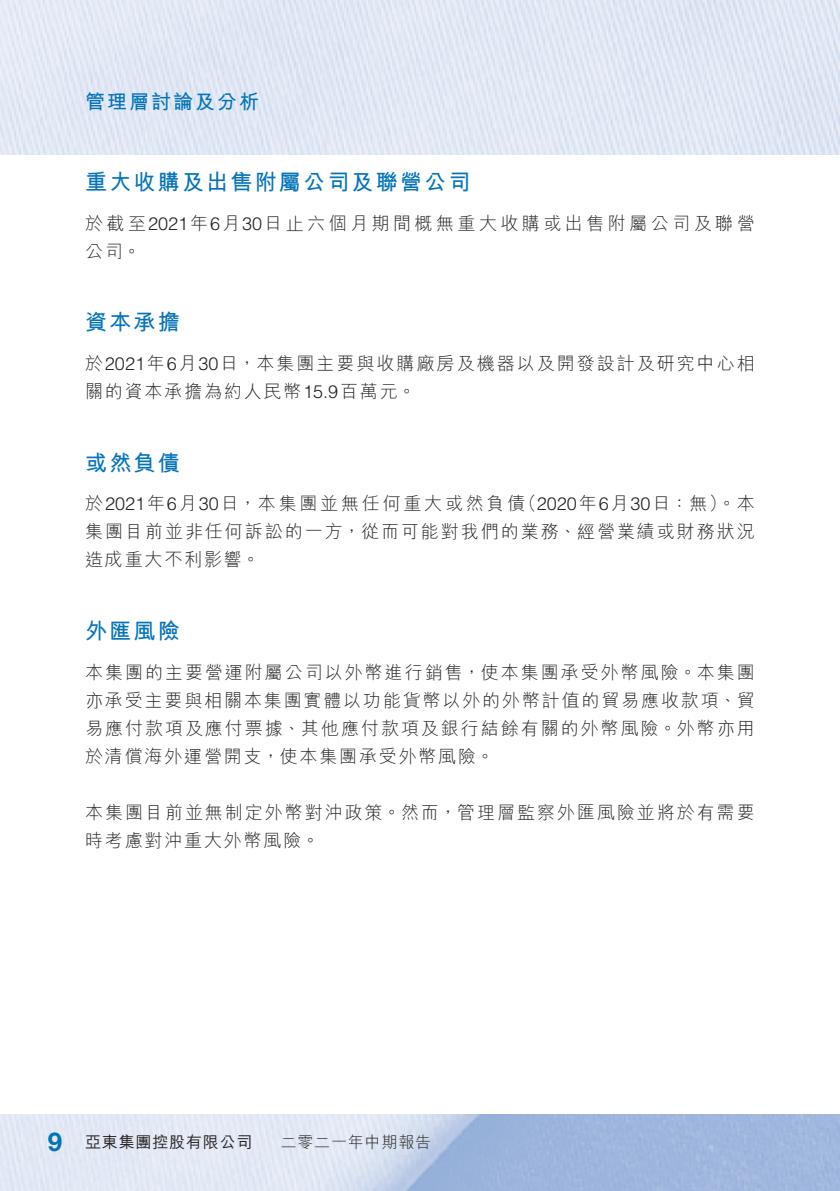
<style>
.page{position:relative;width:840px;height:1191px;background:#fff}
.page>*{position:absolute;margin:0;border:0;box-sizing:border-box;transform-origin:0 0}
.t1{font:700 26px "Helvetica Neue LT Std";color:#0473b9}
.t2{font:700 22px "M Hei HK";letter-spacing:.1em;color:#0473b9}
.t3{font:700 20px "M Hei HK";letter-spacing:.1em;color:#0473b9}
.t4{font:300 18px/28px "M Hei HK";letter-spacing:.11em;color:#231f20}
.t5{font:300 18px/28px "M Hei HK";letter-spacing:.19em;color:#231f20}
.t6{font:500 16px "M Hei HK";letter-spacing:.05em;color:#231f20}
.t7{font:300 16px "M Hei HK";letter-spacing:.05em;color:#231f20}
.s1{font-family:"Helvetica LT Std"}
</style>
<div class="page">
<img style="left:0;top:0;width:839px;height:1191px">
<div style="left:0;top:155px;width:839px;height:958px;background:#fff"></div>
<p class="t3" style="left:85px;top:87px;width:175px">管理層討論及分析</p>
<p class="t2" style="left:85px;top:166px;width:387px">重大收購及出售附屬公司及聯營公司</p>
<p class="t5" style="left:85px;top:209px;width:670px">於截至<span class="s1">2021</span>年<span class="s1">6</span>月<span class="s1">30</span>日止六個月期間概無重大收購或出售附屬公司及聯營公司。</p>
<p class="t2" style="left:85px;top:306px;width:96px">資本承擔</p>
<p class="t4" style="left:85px;top:349px;width:671px">於<span class="s1">2021</span>年<span class="s1">6</span>月<span class="s1">30</span>日，本集團主要與收購廠房及機器以及開發設計及研究中心相關的資本承擔為約人民幣<span class="s1">15.9</span>百萬元。</p>
<p class="t2" style="left:85px;top:446px;width:96px">或然負債</p>
<p class="t4" style="left:518px;top:489px;width:237px">（<span class="s1">2020</span>年<span class="s1">6</span>月<span class="s1">30</span>日：無）。本</p>
<p class="t4" style="left:85px;top:489px;width:671px">於<span class="s1">2021</span>年<span class="s1">6</span>月<span class="s1">30</span>日，本集團並無任何重大或然負債<br>集團目前並非任何訴訟的一方，從而可能對我們的業務、經營業績或財務狀況造成重大不利影響。</p>
<p class="t2" style="left:85px;top:615px;width:96px">外匯風險</p>
<p class="t4" style="left:85px;top:658px;width:670px;text-align:justify">本集團的主要營運附屬公司以外幣進行銷售，使本集團承受外幣風險。本集團亦承受主要與相關本集團實體以功能貨幣以外的外幣計值的貿易應收款項、貿易應付款項及應付票據、其他應付款項及銀行結餘有關的外幣風險。外幣亦用於清償海外運營開支，使本集團承受外幣風險。</p>
<p class="t4" style="left:85px;top:798px;width:670px">本集團目前並無制定外幣對沖政策。然而，管理層監察外匯風險並將於有需要時考慮對沖重大外幣風險。</p>
<h1 class="t1" style="left:48px;top:1125px;width:16px">9</h1>
<p class="t6" style="left:85px;top:1130px;width:169px">亞東集團控股有限公司</p>
<p class="t7" style="left:280px;top:1134px;width:152px">二零二一年中期報告</p>
</div>
